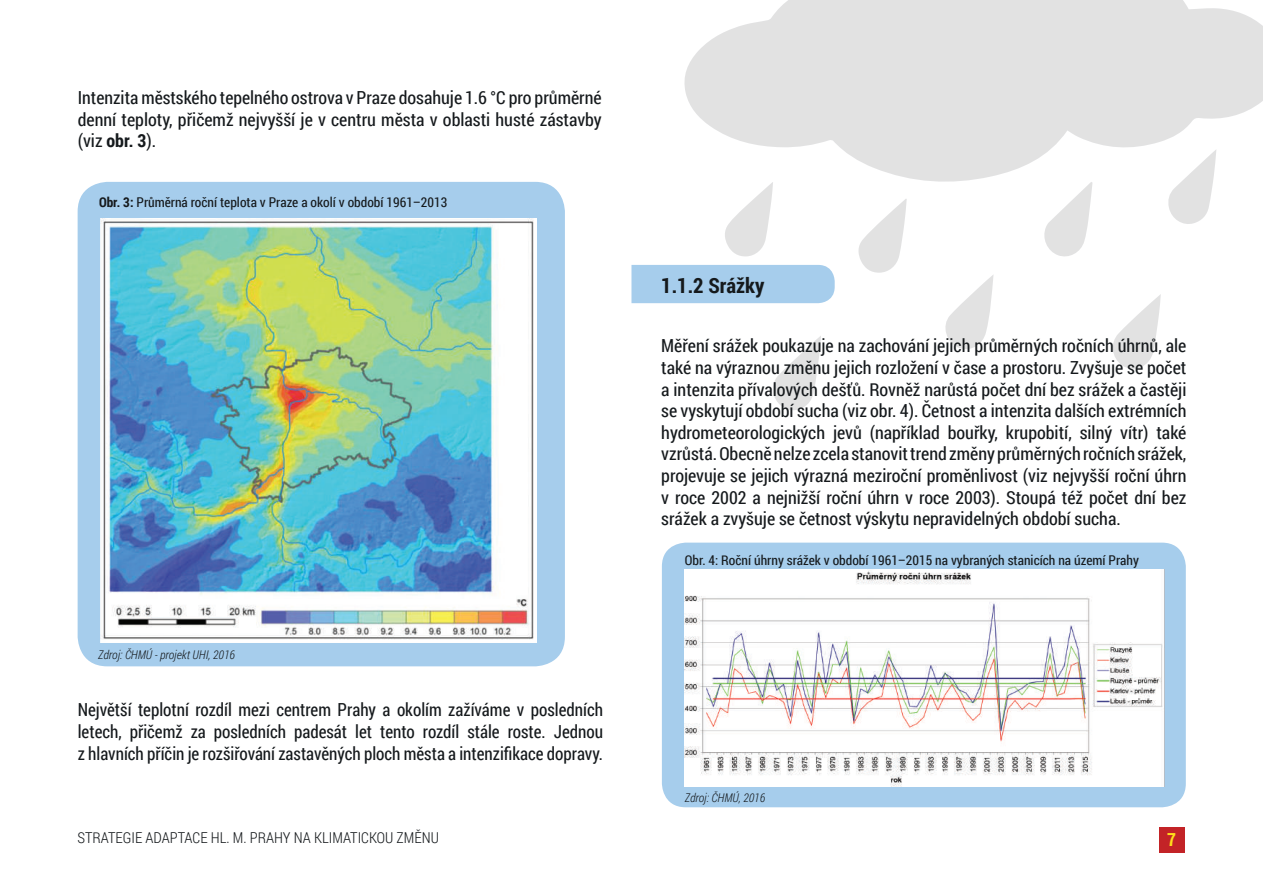
<style>
.page{position:relative;width:1263px;height:893px;background:#fff}
.page>*{position:absolute;margin:0;border:0;box-sizing:border-box;transform-origin:0 0}
.t1{font:700 21px "Roboto Condensed";color:#15191c}
.t2{font:18px/21.6px "Roboto Condensed";color:#15191c;text-align:justify}
.t3{font:18px/21.6px "Roboto Condensed";color:#15191c;text-align:justify;scale:.95 1}
.t4{font:700 18px "Roboto Condensed";color:#ffdf1b}
.t5{font:300 15px "Roboto Condensed";color:#15191c}
.t6{font:13.5px "Roboto Condensed";color:#15191c}
.t7{font:italic 300 12px "Roboto Condensed";color:#15191c}
.s1{font-weight:700}
</style>
<div class="page">
<svg style="left:683px;top:0;width:580px;height:410px"></svg>
<div style="left:1159px;top:827px;width:25px;height:26px;background:#c32327"></div>
<div style="left:78px;top:182px;width:487px;height:484px;background:#a6cdec;border-radius:30px"></div>
<div style="left:631px;top:265px;width:204px;height:38px;background:#a6cdec"></div>
<div style="left:662px;top:543px;width:524px;height:264px;background:#a6cdec;border-radius:24px"></div>
<img style="left:685px;top:569px;width:480px;height:218px">
<img style="left:101px;top:218px;width:435px;height:424px">
<p class="t2" style="left:78px;top:86px;width:525px">Intenzita městského tepelného ostrova v Praze dosahuje 1.6 °C pro průměrné denní teploty, přičemž nejvyšší je v centru města v oblasti husté zástavby (viz <span class="s1">obr. 3</span>).</p>
<p class="t6" style="left:99px;top:193px;width:350px"><span class="s1">Obr. 3:</span> Průměrná roční teplota v Praze a okolí v období 1961–2013</p>
<p class="t7" style="left:98px;top:647px;width:138px">Zdroj: ČHMÚ - projekt UHI, 2016</p>
<p class="t3" style="left:78px;top:699px;width:554px">Největší teplotní rozdíl mezi centrem Prahy a okolím zažíváme v posledních letech, přičemž za posledních padesát let tento rozdíl stále roste. Jednou z hlavních příčin je rozšiřování zastavěných ploch města a intenzifikace dopravy.</p>
<p class="t1" style="left:661px;top:271px;width:105px">1.1.2 Srážky</p>
<p class="t2" style="left:661px;top:335px;width:527px">Měření srážek poukazuje na zachování jejich průměrných ročních úhrnů, ale také na výraznou změnu jejich rozložení v čase a prostoru. Zvyšuje se počet a intenzita přívalových dešťů. Rovněž narůstá počet dní bez srážek a častěji se vyskytují období sucha (viz obr. 4). Četnost a intenzita dalších extrémních hydrometeorologických jevů (například bouřky, krupobití, silný vítr) také vzrůstá. Obecně nelze zcela stanovit trend změny průměrných ročních srážek, projevuje se jejich výrazná meziroční proměnlivost (viz nejvyšší roční úhrn v roce 2002 a nejnižší roční úhrn v roce 2003). Stoupá též počet dní bez srážek a zvyšuje se četnost výskytu nepravidelných období sucha.</p>
<p class="t6" style="left:685px;top:551px;width:456px">Obr. 4: Roční úhrny srážek v období 1961–2015 na vybraných stanicích na území Prahy</p>
<p class="t7" style="left:685px;top:790px;width:82px">Zdroj: ČHMÚ, 2016</p>
<p class="t5" style="left:77px;top:827px;width:363px">STRATEGIE ADAPTACE HL. M. PRAHY NA KLIMATICKOU ZMĚNU</p>
<p class="t4" style="left:1167px;top:827px;width:10px">7</p>
</div>
